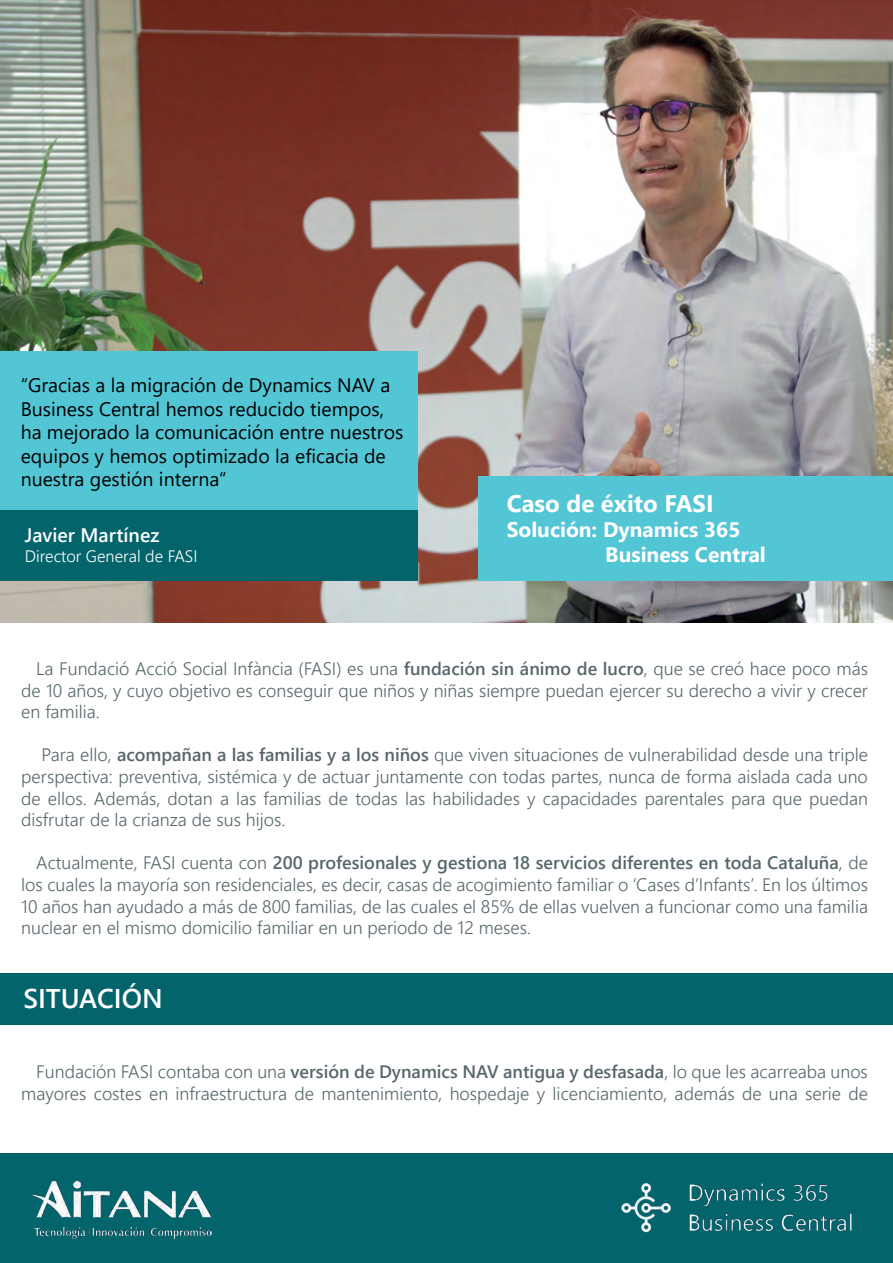
<style>
.page{position:relative;width:893px;height:1263px;background:#fff}
.page>*{position:absolute;margin:0;border:0;box-sizing:border-box;transform-origin:0 0}
.t1{font:600 27px "Segoe UI";color:#fff}
.t2{font:700 24px "Segoe UI";color:#fff}
.t3{font:700 21px/25.2px "Segoe UI";color:#fff}
.t4{font:19.5px/23.4px "Segoe UI";color:#000001}
.t5{font:600 19.5px "Segoe UI";color:#fff}
.t6{font:300 18px/21.6px "Segoe UI";color:#57676b;text-align:justify}
.t7{font:300 16.5px "Segoe UI";color:#fff}
.s1{font-weight:600}
</style>
<div class="page">
<img style="left:0;top:0;width:893px;height:622px">
<div style="left:479px;top:476px;width:414px;height:104px;background:#53c6d5"></div>
<div style="left:0;top:1153px;width:893px;height:110px;background:#04646c"></div>
<div style="left:0;top:509px;width:417px;height:71px;background:#04646c"></div>
<div style="left:0;top:351px;width:417px;height:158px;background:#53c6d5"></div>
<div style="left:0;top:974px;width:893px;height:51px;background:#04646c"></div>
<img style="left:30px;top:1181px;width:182px;height:58px">
<img style="left:621px;top:1183px;width:231px;height:50px">
<p class="t4" style="left:21px;top:372px;width:384px">“Gracias a la migración de Dynamics NAV a Business Central hemos reducido tiempos, ha mejorado la comunicación entre nuestros equipos y hemos optimizado la eficacia de nuestra gestión interna“</p>
<p class="t5" style="left:25px;top:517px;width:136px">Javier Martínez</p>
<p class="t7" style="left:25px;top:540px;width:174px">Director General de FASI</p>
<h2 class="t2" style="left:507px;top:480px;width:208px">Caso de éxito FASI</h2>
<p class="t3" style="left:605px;top:515px;width:162px;text-indent:-99px">Solución: Dynamics 365<br>Business Central</p>
<p class="t6" style="left:21px;top:656px;width:848px;text-indent:15px">La Fundació Acció Social Infància (FASI) es una <span class="s1">fundación sin ánimo de lucro</span>, que se creó hace poco más de 10 años, y cuyo objetivo es conseguir que niños y niñas siempre puedan ejercer su derecho a vivir y crecer en familia.</p>
<p class="t6" style="left:21px;top:742px;width:848px;text-indent:20px">Para ello, <span class="s1">acompañan a las familias y a los niños</span> que viven situaciones de vulnerabilidad desde una triple perspectiva: preventiva, sistémica y de actuar juntamente con todas partes, nunca de forma aislada cada uno de ellos. Además, dotan a las familias de todas las habilidades y capacidades parentales para que puedan disfrutar de la crianza de sus hijos.</p>
<p class="t6" style="left:21px;top:850px;width:848px;text-indent:15px">Actualmente, FASI cuenta con <span class="s1">200 profesionales y gestiona 18 servicios diferentes en toda Cataluña</span>, de los cuales la mayoría son residenciales, es decir, casas de acogimiento familiar o ‘Cases d’Infants’. En los últimos 10 años han ayudado a más de 800 familias, de las cuales el 85% de ellas vuelven a funcionar como una familia nuclear en el mismo domicilio familiar en un periodo de 12 meses.</p>
<h1 class="t1" style="left:23px;top:973px;width:141px">SITUACIÓN</h1>
<p class="t6" style="left:21px;top:1059px;width:848px;text-align:right">Fundación FASI contaba con una <span class="s1">versión de Dynamics NAV antigua y desfasada</span>, lo que les acarreaba unos mayores costes en infraestructura de mantenimiento, hospedaje y licenciamiento, además de una serie de</p>
</div>
